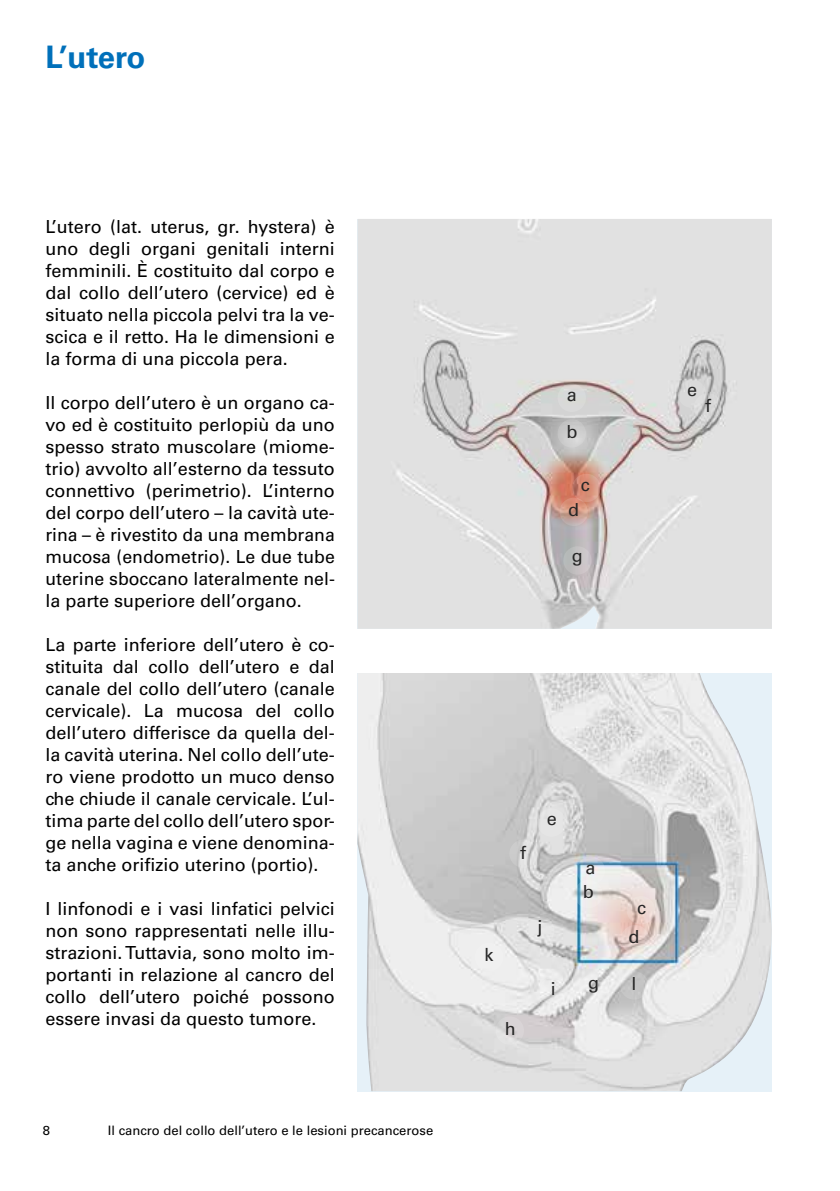
<style>
.page{position:relative;width:840px;height:1191px;background:#fff}
.page>*{position:absolute;margin:0;border:0;box-sizing:border-box;transform-origin:0 0}
.t1{font:700 31px "Univers LT Std";letter-spacing:-.01em;color:#0070ba}
.t2{font:18px/22px "Univers LT Std";color:#000;text-align:justify}
.t3{font:13px "Univers LT Std";color:#000}
</style>
<div class="page">
<img style="left:357px;top:673px;width:414px;height:418px">
<img style="left:357px;top:219px;width:414px;height:410px">
<div style="left:557px;top:383px;width:28px;height:29px;background:#d8d9d8;border-radius:50%"></div>
<div style="left:557px;top:419px;width:28px;height:28px;background:linear-gradient(to right,#c4c4c4,#d3d3d3);border-radius:50%"></div>
<svg style="left:572px;top:474px;width:28px;height:28px"></svg>
<svg style="left:559px;top:497px;width:28px;height:29px"></svg>
<div style="left:563px;top:546px;width:28px;height:28px;background:linear-gradient(to right,#b2b7b5,#cfc7cc);border-radius:50%"></div>
<div style="left:537px;top:808px;width:28px;height:28px;background:#e5e5e5;border-radius:50%"></div>
<svg style="left:509px;top:839px;width:28px;height:29px"></svg>
<svg style="left:525px;top:916px;width:29px;height:28px"></svg>
<div style="left:474px;top:943px;width:29px;height:28px;background:#f0f0f0;border-radius:50%"></div>
<svg style="left:539px;top:976px;width:28px;height:28px"></svg>
<svg style="left:495px;top:1016px;width:28px;height:28px"></svg>
<svg style="left:578px;top:973px;width:29px;height:29px"></svg>
<svg style="left:619px;top:971px;width:29px;height:28px"></svg>
<svg style="left:620px;top:925px;width:29px;height:28px"></svg>
<svg style="left:574px;top:880px;width:28px;height:28px"></svg>
<svg style="left:626px;top:896px;width:28px;height:28px"></svg>
<svg style="left:576px;top:856px;width:28px;height:28px"></svg>
<svg style="left:677px;top:379px;width:28px;height:29px"></svg>
<svg style="left:693px;top:393px;width:28px;height:29px"></svg>
<h1 class="t1" style="left:45px;top:39px;width:101px">L’utero</h1>
<p class="t2" style="left:45px;top:215px;width:291px">L’utero (lat. uterus, gr. hystera) è uno degli organi genitali interni femminili. È costituito dal corpo e dal collo dell’utero (cervice) ed è situato nella piccola pelvi tra la ve&shy;scica e il retto. Ha le dimensioni e la forma di una piccola pera.</p>
<p class="t2" style="left:45px;top:391px;width:291px">Il corpo dell’utero è un organo ca&shy;vo ed è costituito perlopiù da uno spesso strato muscolare (miome&shy;trio) avvolto all’esterno da tessuto connettivo (perimetrio). L’interno del corpo dell’utero – la cavità ute&shy;rina – è rivestito da una membrana mucosa (endometrio). Le due tube uterine sboccano lateralmente nel&shy;la parte superiore dell’organo.</p>
<p class="t2" style="left:45px;top:633px;width:291px">La parte inferiore dell’utero è co&shy;stituita dal collo dell’utero e dal canale del collo dell’utero (canale cervicale). La mucosa del collo dell’utero differisce da quella del&shy;la cavità uterina. Nel collo dell’ute&shy;ro viene prodotto un muco denso che chiude il canale cervicale. L’ul&shy;tima parte del collo dell’utero spor&shy;ge nella vagina e viene denomina&shy;ta anche orifizio uterino (portio).</p>
<p class="t2" style="left:45px;top:897px;width:291px">I linfonodi e i vasi linfatici pelvici non sono rappresentati nelle illu&shy;strazioni. Tuttavia, sono molto im&shy;portanti in relazione al cancro del collo dell’utero poiché possono essere invasi da questo tumore.</p>
<p class="t3" style="left:43px;top:1123px;width:9px">8</p>
<p class="t3" style="left:108px;top:1123px;width:327px">Il cancro del collo dell’utero e le lesioni precancerose</p>
<p class="t2" style="left:566px;top:383px;width:12px">a</p>
<p class="t2" style="left:566px;top:420px;width:12px">b</p>
<p class="t2" style="left:580px;top:474px;width:10px">c</p>
<p class="t2" style="left:568px;top:499px;width:12px">d</p>
<p class="t2" style="left:571px;top:545px;width:12px">g</p>
<p class="t2" style="left:686px;top:378px;width:12px">e</p>
<p class="t2" style="left:704px;top:394px;width:7px">f</p>
<p class="t2" style="left:484px;top:943px;width:10px">k</p>
<p class="t2" style="left:520px;top:842px;width:7px">f</p>
<p class="t2" style="left:546px;top:808px;width:12px">e</p>
<p class="t2" style="left:537px;top:915px;width:7px">j</p>
<p class="t2" style="left:582px;top:856px;width:14px;line-height:23.6px">a b</p>
<p class="t2" style="left:628px;top:892px;width:19px;line-height:29.2px;text-align:center">c d</p>
<p class="t2" style="left:504px;top:1018px;width:12px">h</p>
<p class="t2" style="left:550px;top:977px;width:7px">i</p>
<p class="t2" style="left:587px;top:971px;width:12px">g</p>
<p class="t2" style="left:631px;top:973px;width:7px">l</p>
</div>
